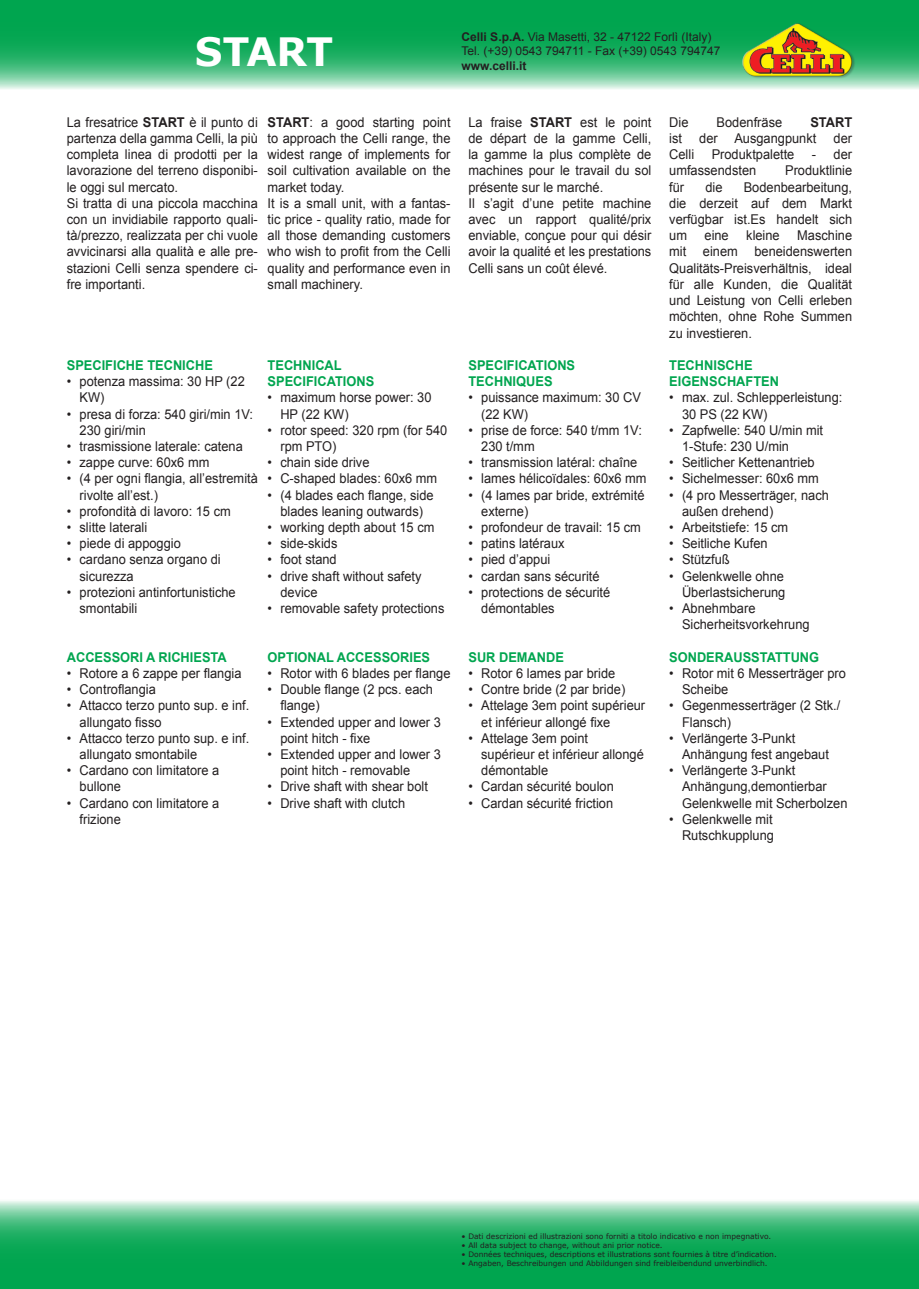
<style>
.page{position:relative;width:919px;height:1289px;background:#fff}
.page>*{position:absolute;margin:0;border:0;box-sizing:border-box;transform-origin:0 0}
.t1{font:700 39px "Verdana";letter-spacing:-.01em;color:#fff}
.t2{font:13.5px/16.2px "Arial";color:#231f20;scale:.95 1}
.t3{font:700 13.5px/16.2px "Arial";color:#00a54f;scale:.95 1}
.t4{font:700 13.5px "Arial";color:#231f20;scale:.95 1}
.t5{font:12px/14.4px "Arial";color:#231f20}
.t6{font:700 12px "Arial";color:#231f20}
.t7{font:7.5px "Verdana";color:#231f20}
.s1{font-weight:700}
</style>
<div class="page">
<svg style="left:0;top:0;width:918px;height:89px"></svg>
<svg style="left:0;top:1201px;width:918px;height:87px"></svg>
<img style="left:739px;top:18px;width:117px;height:62px">
<h1 class="t1" style="left:195px;top:24px;width:140px">START</h1>
<p class="t5" style="left:461px;top:30px;width:260px"><span class="s1">CELLI S.P.A.</span> Via Masetti, 32 - 47122 Forlì (Italy)<br>Tel. (+39) 0543 794711 - Fax (+39) 0543 794747</p>
<p class="t6" style="left:461px;top:58px;width:66px">WWW.CELLI.IT</p>
<p class="t2" style="left:67px;top:114px;width:203px">La fresatrice <span class="s1">START</span> è il punto di partenza della gamma Celli, la più completa linea di prodotti per la lavorazione del terreno disponibi&shy;le oggi sul mercato.<br>Si tratta di una piccola macchina con un invidiabile rapporto quali&shy;tà/prezzo, realizzata per chi vuole avvicinarsi alla qualità e alle pre&shy;stazioni Celli senza spendere ci&shy;fre importanti.</p>
<p class="t2" style="left:267px;top:114px;width:194px"><span class="s1">START</span>: a good starting point to approach the Celli range, the widest range of implements for soil cultivation available on the market today.<br>It is a small unit, with a fantas&shy;tic price - quality ratio, made for all those demanding customers who wish to profit from the Celli quality and performance even in small machinery.</p>
<p class="t3" style="left:67px;top:357px;width:27px">SPECIFICHE</p>
<p class="t3" style="left:147px;top:357px;width:10px">TECNICH</p>
<p class="t3" style="left:204px;top:357px;width:11px">E</p>
<p class="t2" style="left:80px;top:373px;width:175px;text-indent:-13px">• potenza massima: 30 HP (22<br>KW)</p>
<p class="t2" style="left:80px;top:406px;width:184px;text-indent:-13px">• presa di forza: 540 giri/min 1V:<br>230 giri/min</p>
<p class="t2" style="left:67px;top:438px;width:187px">• trasmissione laterale: catena</p>
<p class="t2" style="left:67px;top:454px;width:151px">• zappe curve: 60x6 mm</p>
<p class="t2" style="left:80px;top:470px;width:189px;text-indent:-13px">• (4 per ogni flangia, all’estremità rivolte all’est.)</p>
<p class="t2" style="left:67px;top:503px;width:174px">• profondità di lavoro: 15 cm</p>
<p class="t2" style="left:67px;top:519px;width:86px">• slitte laterali</p>
<p class="t2" style="left:67px;top:535px;width:122px">• piede di appoggio</p>
<p class="t2" style="left:80px;top:551px;width:150px;text-indent:-13px">• cardano senza organo di sicurezza</p>
<p class="t2" style="left:80px;top:584px;width:166px;text-indent:-13px">• protezioni antinfortunistiche smontabili</p>
<p class="t3" style="left:67px;top:649px;width:20px">ACCESSORI</p>
<p class="t3" style="left:146px;top:649px;width:32px">A RICHIESTA</p>
<p class="t2" style="left:67px;top:665px;width:185px">• Rotore a 6 zappe per flangia</p>
<p class="t2" style="left:67px;top:681px;width:95px">• Controflangia</p>
<p class="t2" style="left:80px;top:697px;width:180px;text-indent:-13px">• Attacco terzo punto sup. e inf. allungato fisso</p>
<p class="t2" style="left:80px;top:730px;width:180px;text-indent:-13px">• Attacco terzo punto sup. e inf. allungato smontabile</p>
<p class="t2" style="left:80px;top:762px;width:149px;text-indent:-13px">• Cardano con limitatore a bullone</p>
<p class="t2" style="left:80px;top:794px;width:149px;text-indent:-13px">• Cardano con limitatore a frizione</p>
<p class="t3" style="left:267px;top:357px;width:114px">TECHNICAL<br>SPECIFICATIONS</p>
<p class="t2" style="left:280px;top:389px;width:161px;text-indent:-13px">• maximum horse power: 30<br>HP (22 KW)</p>
<p class="t2" style="left:280px;top:422px;width:177px;text-indent:-13px">• rotor speed: 320 rpm (for 540 rpm PTO)</p>
<p class="t2" style="left:267px;top:454px;width:109px">• chain side drive</p>
<p class="t2" style="left:267px;top:470px;width:180px">• C-shaped blades: 60x6 mm</p>
<p class="t2" style="left:267px;top:487px;width:176px;text-align:center">• (4 blades each flange, side blades leaning outwards)</p>
<p class="t2" style="left:267px;top:519px;width:177px">• working depth about 15 cm</p>
<p class="t2" style="left:267px;top:535px;width:75px">• side-skids</p>
<p class="t2" style="left:267px;top:551px;width:74px">• foot stand</p>
<p class="t2" style="left:280px;top:568px;width:150px;text-indent:-13px">• drive shaft without safety device</p>
<p class="t2" style="left:267px;top:600px;width:188px">• removable safety protections</p>
<p class="t3" style="left:267px;top:649px;width:173px">OPTIONAL ACCESSORIES</p>
<p class="t2" style="left:267px;top:665px;width:194px">• Rotor with 6 blades per flange</p>
<p class="t2" style="left:280px;top:681px;width:162px;text-indent:-13px">• Double flange (2 pcs. each flange)</p>
<p class="t2" style="left:280px;top:713px;width:170px;text-indent:-13px">• Extended upper and lower 3 point hitch - fixe</p>
<p class="t2" style="left:280px;top:746px;width:170px;text-indent:-13px">• Extended upper and lower 3 point hitch - removable</p>
<p class="t2" style="left:267px;top:778px;width:170px">• Drive shaft with shear bolt</p>
<p class="t2" style="left:267px;top:794px;width:146px">• Drive shaft with clutch</p>
<p class="t2" style="left:468px;top:114px;width:84px">La fraise <span class="s1">START</span></p>
<p class="t2" style="left:468px;top:114px;width:194px;text-indent:112px">est le point de départ de la gamme Celli, la gamme la plus complète de machines pour le travail du sol présente sur le marché.<br>Il s’agit d’une petite machine avec un rapport qualité/prix enviable, conçue pour qui désir avoir la qualité et les prestations<br>Celli sans un coût élevé.</p>
<p class="t3" style="left:468px;top:357px;width:27px">SPECIFICATIONS<br>TECHNI</p>
<p class="t3" style="left:516px;top:374px;width:21px">QUES</p>
<p class="t2" style="left:481px;top:389px;width:170px;text-indent:-13px">• puissance maximum: 30 CV (22 KW)</p>
<p class="t2" style="left:481px;top:422px;width:171px;text-indent:-13px">• prise de force: 540 t/mm 1V:<br>230 t/mm</p>
<p class="t2" style="left:468px;top:454px;width:179px">• transmission latéral: chaîne</p>
<p class="t2" style="left:468px;top:470px;width:189px">• lames hélicoïdales: 60x6 mm</p>
<p class="t2" style="left:481px;top:487px;width:173px;text-indent:-13px">• (4 lames par bride, extrémité externe)</p>
<p class="t2" style="left:468px;top:519px;width:183px">• profondeur de travail: 15 cm</p>
<p class="t2" style="left:468px;top:535px;width:103px">• patins latéraux</p>
<p class="t2" style="left:468px;top:551px;width:88px">• pied d’appui</p>
<p class="t2" style="left:468px;top:568px;width:139px">• cardan sans sécurité</p>
<p class="t2" style="left:481px;top:584px;width:137px;text-indent:-13px">• protections de sécurité démontables</p>
<p class="t3" style="left:468px;top:649px;width:102px">SUR DEMANDE</p>
<p class="t2" style="left:468px;top:665px;width:156px">• Rotor 6 lames par bride</p>
<p class="t2" style="left:468px;top:681px;width:166px">• Contre bride (2 par bride)</p>
<p class="t2" style="left:481px;top:697px;width:174px;text-indent:-13px">• Attelage 3em point supérieur et inférieur allongé fixe</p>
<p class="t2" style="left:481px;top:730px;width:173px;text-indent:-13px">• Attelage 3em point supérieur et inférieur allongé démontable</p>
<p class="t2" style="left:468px;top:778px;width:154px">• Cardan sécurité boulon</p>
<p class="t2" style="left:468px;top:794px;width:154px">• Cardan sécurité friction</p>
<p class="t2" style="left:669px;top:114px;width:22px">Die</p>
<p class="t2" style="left:716px;top:114px;width:71px">Bodenfräse</p>
<p class="t4" style="left:810px;top:113px;width:19px">START</p>
<p class="t2" style="left:669px;top:130px;width:15px">ist</p>
<p class="t2" style="left:699px;top:130px;width:125px">der Ausgangpunkt</p>
<p class="t2" style="left:833px;top:130px;width:21px">der</p>
<p class="t2" style="left:669px;top:146px;width:28px">Celli</p>
<p class="t2" style="left:711px;top:146px;width:89px">Produktpalette</p>
<p class="t2" style="left:811px;top:146px;width:44px">- der</p>
<p class="t2" style="left:669px;top:163px;width:93px">umfassendsten</p>
<p class="t2" style="left:785px;top:163px;width:72px">Produktlinie</p>
<p class="t2" style="left:669px;top:179px;width:17px">für</p>
<p class="t2" style="left:705px;top:179px;width:20px">die</p>
<p class="t2" style="left:669px;top:179px;width:194px;text-align:justify;text-indent:74px">Bodenbearbeitung, die derzeit auf dem Markt verfügbar ist.Es handelt sich um</p>
<p class="t2" style="left:669px;top:227px;width:194px;text-align:justify;text-indent:128px">Maschine mit einem beneidenswerten Qualitäts-Preisverhältnis, ideal für alle Kunden, die Qualität und Leistung von Celli erleben möchten, ohne Rohe Summen zu investieren.</p>
<p class="t3" style="left:669px;top:357px;width:117px">TECHNISCHE<br>EIGENSCHAFTEN</p>
<p class="t2" style="left:682px;top:389px;width:170px;text-indent:-13px">• max. zul. Schlepperleistung:<br>30 PS (22 KW)</p>
<p class="t2" style="left:682px;top:422px;width:150px;text-indent:-13px">• Zapfwelle: 540 U/min mit<br>1-Stufe: 230 U/min</p>
<p class="t2" style="left:669px;top:454px;width:154px">• Seitlicher Kettenantrieb</p>
<p class="t2" style="left:669px;top:470px;width:159px">• Sichelmesser: 60x6 mm</p>
<p class="t2" style="left:682px;top:487px;width:156px;text-indent:-13px">• (4 pro Messerträger, nach außen drehend)</p>
<p class="t2" style="left:669px;top:519px;width:127px">• Arbeitstiefe: 15 cm</p>
<p class="t2" style="left:669px;top:535px;width:105px">• Seitliche Kufen</p>
<p class="t2" style="left:669px;top:551px;width:65px">• Stützfuß</p>
<p class="t2" style="left:669px;top:568px;width:124px;text-align:right">• Gelenkwelle ohne<br>Überlastsicherung</p>
<p class="t2" style="left:682px;top:600px;width:136px;text-indent:-13px">• Abnehmbare<br>Sicherheitsvorkehrung</p>
<p class="t3" style="left:669px;top:649px;width:159px">SONDERAUSSTATTUNG</p>
<p class="t2" style="left:682px;top:665px;width:174px;text-indent:-13px">• Rotor mit 6 Messerträger pro<br>Scheibe</p>
<p class="t2" style="left:682px;top:697px;width:168px;text-indent:-13px">• Gegenmesserträger (2 Stk./<br>Flansch)</p>
<p class="t2" style="left:682px;top:730px;width:156px;text-indent:-13px">• Verlängerte 3-Punkt<br>Anhängung fest angebaut</p>
<p class="t2" style="left:682px;top:762px;width:176px;text-indent:-13px">• Verlängerte 3-Punkt<br>Anhängung,demontierbar<br>Gelenkwelle mit Scherbolzen</p>
<p class="t2" style="left:669px;top:811px;width:112px;text-align:right">• Gelenkwelle mit<br>Rutschkupplung</p>
<p class="t2" style="left:704px;top:227px;width:27px">eine</p>
<p class="t2" style="left:746px;top:227px;width:37px">kleine</p>
<p class="t7" style="left:461px;top:1230px;width:311px">• Dati descrizioni ed illustrazioni sono forniti a titolo indicativo e non impegnativo.</p>
<p class="t7" style="left:461px;top:1239px;width:202px">• All data subject to change, without ani prior notice.</p>
<p class="t7" style="left:461px;top:1248px;width:316px">• Données techniques, descriptions et illustrations sont fournies à titre d’indication.</p>
<p class="t7" style="left:461px;top:1257px;width:307px">• Angaben, Beschreibungen und Abbildungen sind freibleibendund unverbindlich.</p>
</div>
